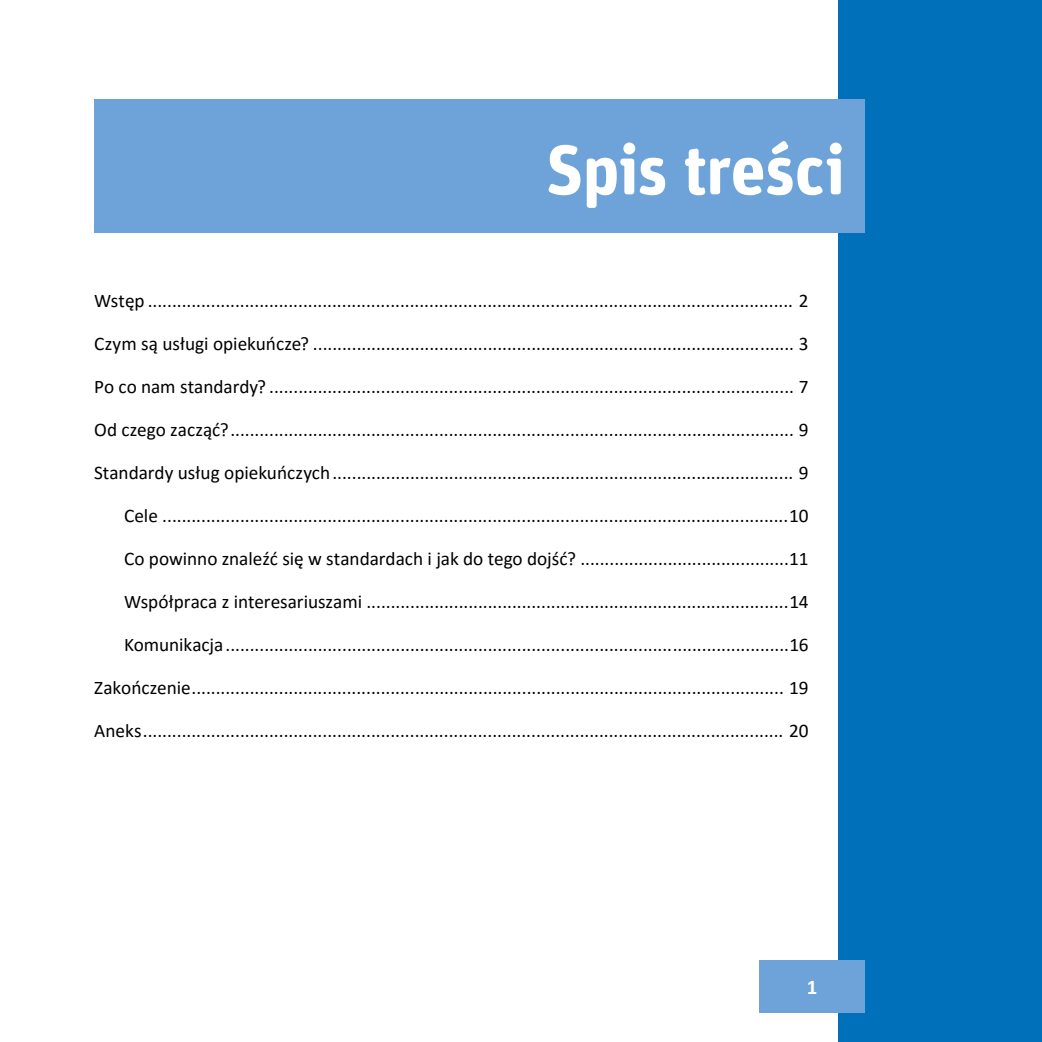
<style>
.page{position:relative;width:1042px;height:1042px;background:#fff}
.page>*{position:absolute;margin:0;border:0;box-sizing:border-box;transform-origin:0 0}
.t1{font:700 70px "Unit Rounded CE";letter-spacing:-.015em;color:#fff}
.t2{font:700 21px "Calibri";color:#fff}
.t3{font:19.25px "Calibri";color:#000}
</style>
<div class="page">
<div style="left:838px;top:0;width:204px;height:1042px;background:#0070ba"></div>
<div style="left:759px;top:960px;width:106px;height:52px;background:#6da3d8"></div>
<div style="left:94px;top:99px;width:771px;height:134px;background:#6da3d8"></div>
<h1 class="t1" style="left:545px;top:125px;width:301px">Spis treści</h1>
<p class="t3" style="left:94px;top:287px;width:716px">Wstęp ..................................................................................................................................... 2</p>
<p class="t3" style="left:94px;top:330px;width:716px">Czym są usługi opiekuńcze? ................................................................................................... 3</p>
<p class="t3" style="left:94px;top:373px;width:716px">Po co nam standardy? ............................................................................................................ 7</p>
<p class="t3" style="left:94px;top:416px;width:716px">Od czego zacząć?.................................................................................................................... 9</p>
<p class="t3" style="left:94px;top:459px;width:716px">Standardy usług opiekuńczych............................................................................................... 9</p>
<p class="t3" style="left:124px;top:502px;width:686px">Cele .................................................................................................................................10</p>
<p class="t3" style="left:124px;top:545px;width:686px">Co powinno znaleźć się w standardach i jak do tego dojść? ...........................................11</p>
<p class="t3" style="left:124px;top:588px;width:686px">Współpraca z interesariuszami .......................................................................................14</p>
<p class="t3" style="left:124px;top:631px;width:686px">Komunikacja....................................................................................................................16</p>
<p class="t3" style="left:94px;top:674px;width:716px">Zakończenie.......................................................................................................................... 19</p>
<p class="t3" style="left:94px;top:717px;width:716px">Aneks.................................................................................................................................... 20</p>
<p class="t2" style="left:807px;top:972px;width:12px">1</p>
</div>
